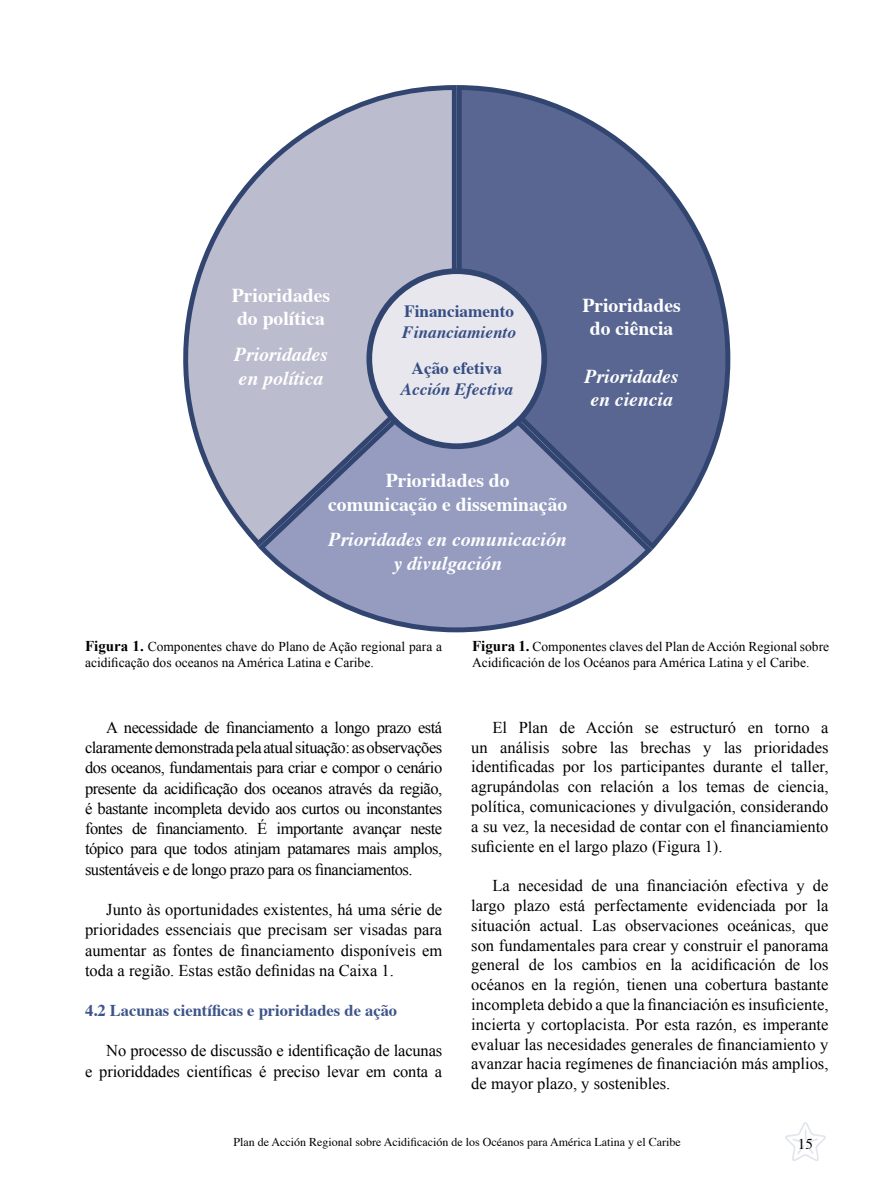
<style>
.page{position:relative;width:893px;height:1191px;background:#fff}
.page>*{position:absolute;margin:0;border:0;box-sizing:border-box;transform-origin:0 0}
.t1{font:700 19.65px/23.5px "Times";color:#fff;text-align:center}
.t2{font:italic 700 19.65px/23.5px "Times";color:#fff}
.t3{font:italic 700 17.25px "Times";color:#364e84}
.t4{font:700 17.25px "Times";color:#364e84}
.t5{font:16.5px/19.8px "Times New Roman";color:#000;text-align:justify}
.t6{font:700 16.5px "Times";color:#3c5489}
.t7{font:15px "Times";color:#000}
.t8{font:13.5px/16.2px "Times New Roman";color:#000}
.t9{font:12px "Times";color:#000}
.s1{font-weight:700;font-size:15px}
</style>
<div class="page">
<svg style="left:785px;top:1122px;width:41px;height:39px"></svg>
<svg style="left:183px;top:85px;width:274px;height:462px;fill:#bbbccd"></svg>
<svg style="left:457px;top:85px;width:273px;height:465px;fill:#586691"></svg>
<svg style="left:258px;top:359px;width:394px;height:273px;background:#979ebd"></svg>
<svg style="left:366px;top:268px;width:181px;height:181px;background:#c0c3d3"></svg>
<p class="t1" style="left:232px;top:281px;width:100px;text-align:left">Prioridades do política</p>
<p class="t2" style="left:234px;top:341px;width:95px">Prioridades en política</p>
<p class="t4" style="left:404px;top:295px;width:111px">Financiamento</p>
<p class="t3" style="left:402px;top:316px;width:115px">Financiamiento</p>
<p class="t4" style="left:412px;top:352px;width:92px">Ação efetiva</p>
<p class="t3" style="left:401px;top:373px;width:114px">Acción Efectiva</p>
<p class="t1" style="left:582px;top:291px;width:100px">Prioridades do ciência</p>
<p class="t2" style="left:585px;top:362px;width:95px">Prioridades en ciencia</p>
<p class="t1" style="left:328px;top:466px;width:241px">Prioridades do<br>comunicação e disseminação</p>
<p class="t2" style="left:329px;top:526px;width:240px;text-align:center">Prioridades en comunicación y divulgación</p>
<p class="t8" style="left:85px;top:638px;width:359px"><span class="s1">Figura 1.</span> Componentes chave do Plano de Ação regional para a acidificação dos oceanos na América Latina e Caribe.</p>
<p class="t8" style="left:472px;top:638px;width:359px"><span class="s1">Figura 1.</span> Componentes claves del Plan de Acción Regional sobre<br>Acidificación de los Océanos para América Latina y el Caribe.</p>
<p class="t5" style="left:85px;top:717px;width:359px;line-height:20.2px;text-indent:21px">A necessidade de financiamento a longo prazo está claramente demonstrada pela atual situação: as observações dos oceanos, fundamentais para criar e compor o cenário presente da acidificação dos oceanos através da região, é bastante incompleta devido aos curtos ou inconstantes fontes de financiamento. É importante avançar neste tópico para que todos atinjam patamares mais amplos, sustentáveis e de longo prazo para os financiamentos.</p>
<p class="t5" style="left:85px;top:899px;width:359px;line-height:20.2px;text-indent:21px">Junto às oportunidades existentes, há uma série de prioridades essenciais que precisam ser visadas para aumentar as fontes de financiamento disponíveis em toda a região. Estas estão definidas na Caixa 1.</p>
<p class="t6" style="left:85px;top:994px;width:314px">4.2 Lacunas científicas e prioridades de ação</p>
<p class="t5" style="left:85px;top:1040px;width:359px;line-height:20.2px;text-align:right">No processo de discussão e identificação de lacunas<br>e prioriddades científicas é preciso levar em conta a</p>
<p class="t5" style="left:471px;top:717px;width:359px;text-indent:21px">El Plan de Acción se estructuró en torno a un análisis sobre las brechas y las prioridades identificadas por los participantes durante el taller, agrupándolas con relación a los temas de ciencia, política, comunicaciones y divulgación, considerando a su vez, la necesidad de contar con el financiamiento suficiente en el largo plazo (Figura 1).</p>
<p class="t5" style="left:471px;top:875px;width:359px;text-indent:21px">La necesidad de una financiación efectiva y de largo plazo está perfectamente evidenciada por la situación actual. Las observaciones oceánicas, que son fundamentales para crear y construir el panorama general de los cambios en la acidificación de los océanos en la región, tienen una cobertura bastante incompleta debido a que la financiación es insuficiente, incierta y cortoplacista. Por esta razón, es imperante evaluar las necesidades generales de financiamiento y avanzar hacia regímenes de financiación más amplios, de mayor plazo, y sostenibles.</p>
<p class="t9" style="left:233px;top:1131px;width:449px">Plan de Acción Regional sobre Acidificación de los Océanos para América Latina y el Caribe</p>
<p class="t7" style="left:798px;top:1129px;width:16px">15</p>
</div>
